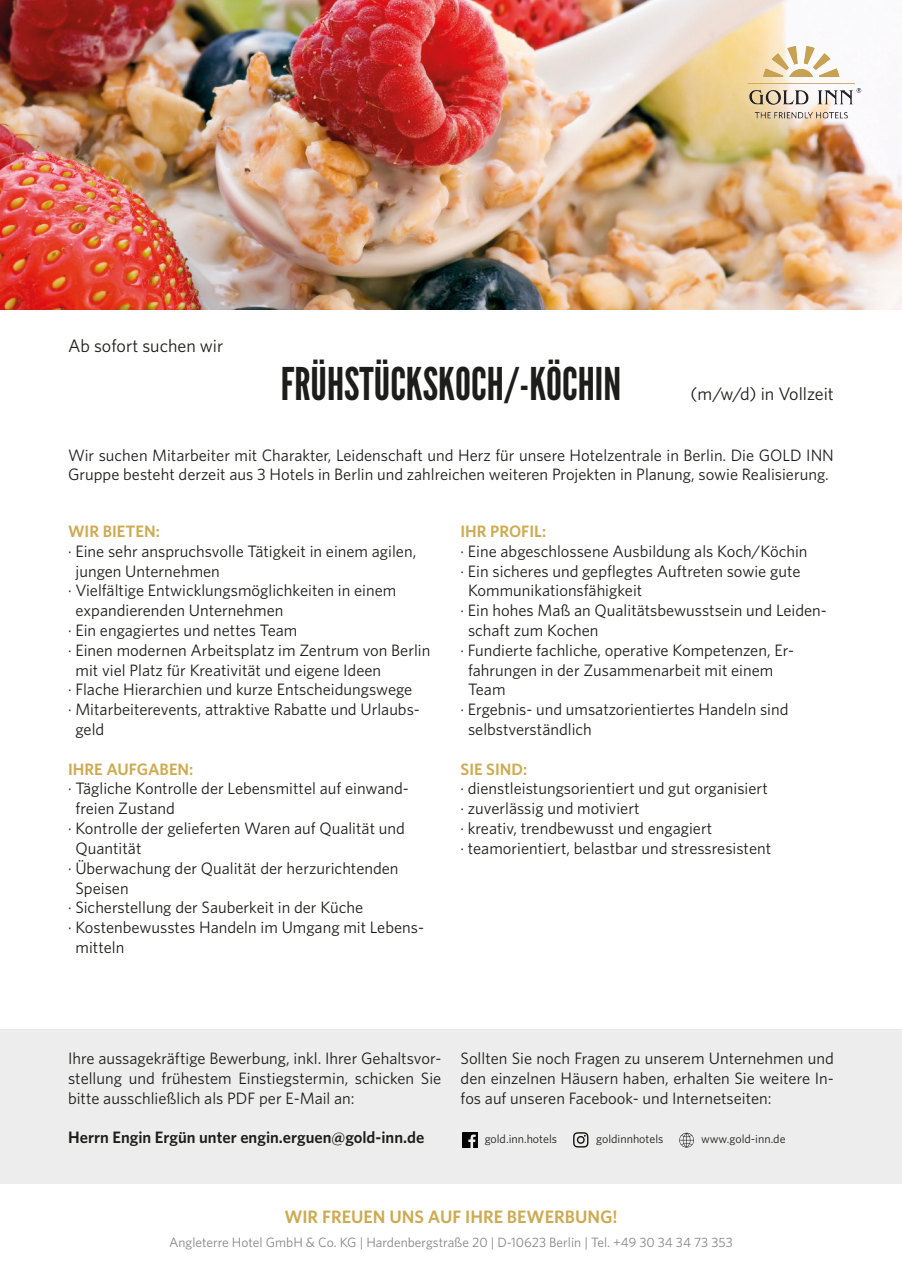
<style>
.page{position:relative;width:902px;height:1272px;background:#fff}
.page>*{position:absolute;margin:0;border:0;box-sizing:border-box;transform-origin:0 0}
.t1{font:45px "League Gothic";color:#1d1d1b}
.t2{font:18px "Whitney";color:#1d1d1b}
.t3{font:600 18px "Whitney";color:#ceab51}
.t4{font:16.5px/19.8px "Whitney";color:#1d1d1b}
.t5{font:600 16.5px "Whitney";color:#1d1d1b}
.t6{font:600 16.5px "Whitney";color:#ceab51}
.t7{font:13.5px "Whitney";color:#878787}
.Adresse{font:12px "Whitney";color:#1d1d1b}
</style>
<div class="page">
<div style="left:0;top:1029px;width:901px;height:154px;background:#ededed"></div>
<img style="left:0;top:0;width:901px;height:309px">
<img style="left:732px;top:36px;width:140px;height:89px">
<img style="left:462px;top:1132px;width:15px;height:15px">
<svg style="left:573px;top:1132px;width:15px;height:15px"></svg>
<svg style="left:679px;top:1132px;width:15px;height:15px"></svg>
<p class="t2" style="left:68px;top:334px;width:157px">Ab sofort suchen wir</p>
<p class="t1" style="left:281px;top:357px;width:342px">FRÜHSTÜCKSKOCH/-KÖCHIN</p>
<p class="t2" style="left:690px;top:382px;width:145px">(m/w/d) in Vollzeit</p>
<p class="t4" style="left:68px;top:444px;width:767px">Wir suchen Mitarbeiter mit Charakter, Leidenschaft und Herz für unsere Hotelzentrale in Berlin. Die GOLD INN<br>Gruppe besteht derzeit aus 3 Hotels in Berlin und zahlreichen weiteren Projekten in Planung, sowie Realisierung.</p>
<p class="t6" style="left:68px;top:520px;width:93px">WIR BIETEN:</p>
<p class="t4" style="left:75px;top:540px;width:342px;text-indent:-7px">· Eine sehr anspruchsvolle Tätigkeit in einem agilen, jungen Unternehmen</p>
<p class="t4" style="left:75px;top:580px;width:322px;text-indent:-7px">· Vielfältige Entwicklungsmöglichkeiten in einem expandierenden Unternehmen</p>
<p class="t4" style="left:68px;top:620px;width:231px">· Ein engagiertes und nettes Team</p>
<p class="t4" style="left:75px;top:639px;width:356px;text-indent:-7px">· Einen modernen Arbeitsplatz im Zentrum von Berlin mit viel Platz für Kreativität und eigene Ideen</p>
<p class="t4" style="left:68px;top:679px;width:346px">· Flache Hierarchien und kurze Entscheidungswege</p>
<p class="t4" style="left:75px;top:699px;width:346px;text-indent:-7px">· Mitarbeiterevents, attraktive Rabatte und Urlaubs&shy;geld</p>
<p class="t6" style="left:68px;top:758px;width:127px">IHRE AUFGABEN:</p>
<p class="t4" style="left:75px;top:778px;width:335px;text-indent:-7px">· Tägliche Kontrolle der Lebensmittel auf einwand&shy;freien Zustand</p>
<p class="t4" style="left:75px;top:818px;width:331px;text-indent:-7px">· Kontrolle der gelieferten Waren auf Qualität und<br>Quantität</p>
<p class="t4" style="left:75px;top:857px;width:324px;text-indent:-7px">· Überwachung der Qualität der herzurichtenden<br>Speisen</p>
<p class="t4" style="left:68px;top:897px;width:296px">· Sicherstellung der Sauberkeit in der Küche</p>
<p class="t4" style="left:75px;top:917px;width:350px;text-indent:-7px">· Kostenbewusstes Handeln im Umgang mit Lebens&shy;mitteln</p>
<p class="t6" style="left:460px;top:520px;width:87px">IHR PROFIL:</p>
<p class="t4" style="left:460px;top:540px;width:348px">· Eine abgeschlossene Ausbildung als Koch/Köchin</p>
<p class="t4" style="left:468px;top:560px;width:334px;text-indent:-7px">· Ein sicheres und gepflegtes Auftreten sowie gute<br>Kommunikationsfähigkeit</p>
<p class="t4" style="left:468px;top:600px;width:360px;text-indent:-7px">· Ein hohes Maß an Qualitätsbewusstsein und Leiden&shy;schaft zum Kochen</p>
<p class="t4" style="left:468px;top:639px;width:327px;text-indent:-7px">· Fundierte fachliche, operative Kompetenzen, Er&shy;fahrungen in der Zusammenarbeit mit einem<br>Team</p>
<p class="t4" style="left:468px;top:699px;width:322px;text-indent:-7px">· Ergebnis- und umsatzorientiertes Handeln sind selbstverständlich</p>
<p class="t6" style="left:460px;top:758px;width:68px">SIE SIND:</p>
<p class="t4" style="left:460px;top:778px;width:309px">· dienstleistungsorientiert und gut organisiert</p>
<p class="t4" style="left:460px;top:798px;width:180px">· zuverlässig und motiviert</p>
<p class="t4" style="left:460px;top:818px;width:253px">· kreativ, trendbewusst und engagiert</p>
<p class="t4" style="left:460px;top:837px;width:312px">· teamorientiert, belastbar und stressresistent</p>
<p class="t4" style="left:68px;top:1047px;width:375px;text-align:justify">Ihre aussagekräftige Bewerbung, inkl. Ihrer Gehaltsvor&shy;stellung und frühestem Einstiegstermin, schicken Sie bitte ausschließlich als PDF per E-Mail an:</p>
<p class="t5" style="left:68px;top:1126px;width:358px">Herrn Engin Ergün unter engin.erguen@gold-inn.de</p>
<p class="t4" style="left:460px;top:1047px;width:375px;text-align:justify">Sollten Sie noch Fragen zu unserem Unternehmen und den einzelnen Häusern haben, erhalten Sie weitere In&shy;fos auf unseren Facebook- und Internetseiten:</p>
<p class="Adresse" style="left:484px;top:1130px;width:74px">gold.inn.hotels</p>
<p class="Adresse" style="left:596px;top:1130px;width:69px">goldinnhotels</p>
<p class="Adresse" style="left:701px;top:1131px;width:86px">www.gold-inn.de</p>
<p class="t3" style="left:284px;top:1204px;width:334px">WIR FREUEN UNS AUF IHRE BEWERBUNG!</p>
<p class="t7" style="left:169px;top:1233px;width:565px">Angleterre Hotel GmbH &amp; Co. KG | Hardenbergstraße 20 | D-10623 Berlin | Tel. +49 30 34 34 73 353</p>
</div>
